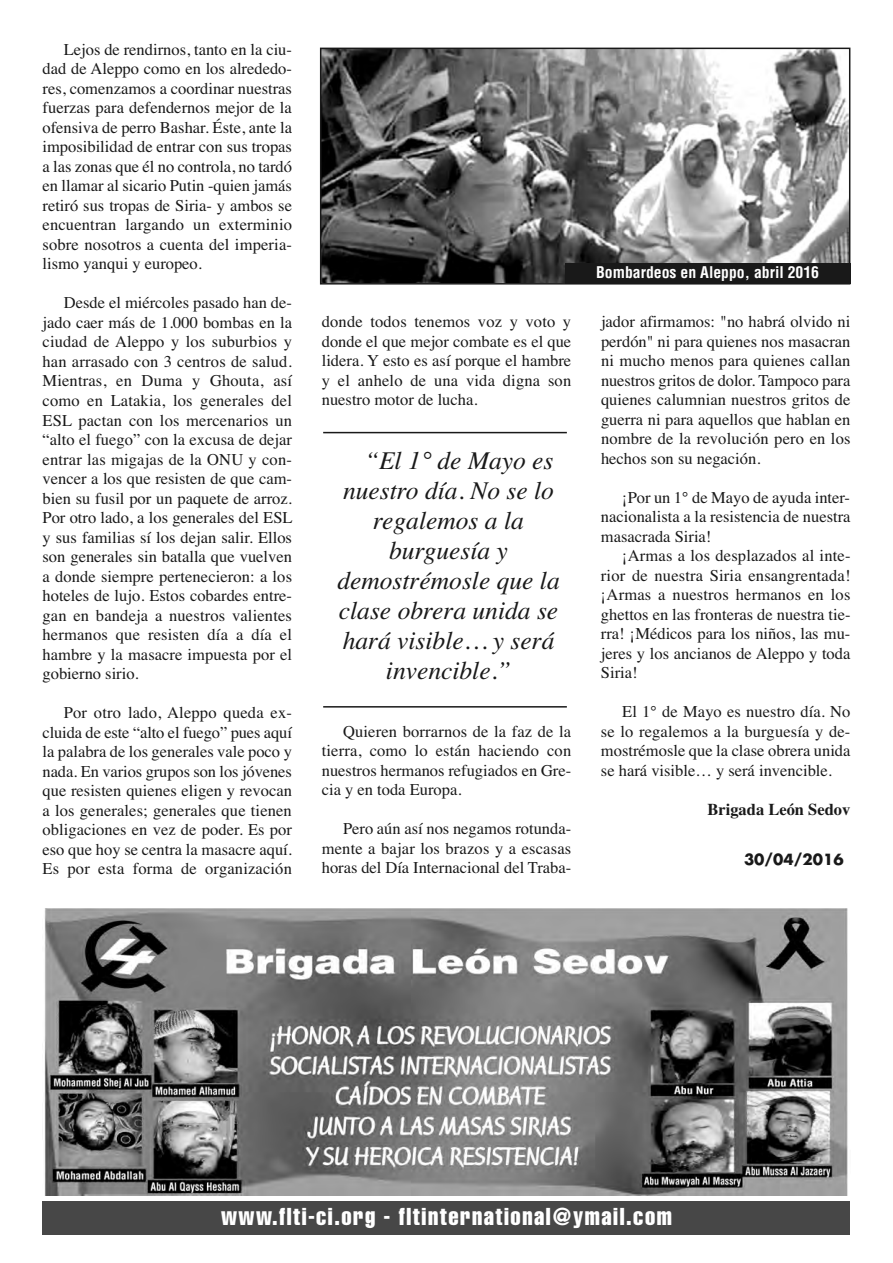
<style>
.page{position:relative;width:893px;height:1263px;background:#fff}
.page>*{position:absolute;margin:0;border:0;box-sizing:border-box;transform-origin:0 0}
.t1{font:italic 25.5px "Times";color:#191919}
.t2{font:extra-condensed 24px "Helvetica";letter-spacing:.065em;color:#fff}
.t3{font:16.5px/19.5px "Times";color:#191919;text-align:justify}
.t4{font:700 16.5px "Times";color:#191919}
.t5{font:700 condensed 15.75px "Helvetica";color:#fff}
.t6{font:700 15px "Futura";color:#191919}
</style>
<div class="page">
<img style="left:323px;top:51px;width:524px;height:231px">
<div style="left:320px;top:48px;width:530px;height:237px;border:2px solid #191919"></div>
<img style="left:44px;top:908px;width:804px;height:287px">
<div style="left:43px;top:1201px;width:807px;height:34px;background:#474747"></div>
<div style="left:565px;top:264px;width:285px;height:20px;background:#191919"></div>
<hr style="left:323px;top:432px;width:244px;height:1px;background:#191919">
<hr style="left:323px;top:706px;width:244px;height:1px;background:#191919">
<p class="t3" style="left:43px;top:39px;width:251px;text-indent:21px">Lejos de rendirnos, tanto en la ciu&shy;dad de Aleppo como en los alrededo&shy;res, comenzamos a coordinar nuestras fuerzas para defendernos mejor de la ofensiva de perro Bashar. Éste, ante la imposibilidad de entrar con sus tropas a las zonas que él no controla, no tardó en llamar al sicario Putin -quien jamás retiró sus tropas de Siria- y ambos se encuentran largando un exterminio sobre nosotros a cuenta del imperia&shy;lismo yanqui y europeo.</p>
<p class="t3" style="left:43px;top:293px;width:252px;text-indent:21px">Desde el miércoles pasado han de&shy;jado caer más de 1.000 bombas en la ciudad de Aleppo y los suburbios y han arrasado con 3 centros de salud.<br>Mientras, en Duma y Ghouta, así como en Latakia, los generales del ESL pactan con los mercenarios un “alto el fuego” con la excusa de dejar entrar las migajas de la ONU y con&shy;vencer a los que resisten de que cam&shy;bien su fusil por un paquete de arroz.<br>Por otro lado, a los generales del ESL y sus familias sí los dejan salir. Ellos son generales sin batalla que vuelven a donde siempre pertenecieron: a los hoteles de lujo. Estos cobardes entre&shy;gan en bandeja a nuestros valientes hermanos que resisten día a día el hambre y la masacre impuesta por el gobierno sirio.</p>
<p class="t3" style="left:43px;top:703px;width:251px;text-indent:21px">Por otro lado, Aleppo queda ex&shy;cluida de este “alto el fuego” pues aquí la palabra de los generales vale poco y nada. En varios grupos son los jóvenes que resisten quienes eligen y revocan a los generales; generales que tienen obligaciones en vez de poder. Es por eso que hoy se centra la masacre aquí.<br>Es por esta forma de organización</p>
<p class="t3" style="left:322px;top:312px;width:251px">donde todos tenemos voz y voto y donde el que mejor combate es el que lidera. Y esto es así porque el hambre y el anhelo de una vida digna son nuestro motor de lucha.</p>
<h1 class="t1" style="left:365px;top:446px;width:190px">“El 1° de Mayo es</h1>
<h1 class="t1" style="left:343px;top:476px;width:212px">nuestro día. No se lo</h1>
<h1 class="t1" style="left:373px;top:506px;width:152px">regalemos a la</h1>
<h1 class="t1" style="left:389px;top:536px;width:120px">burguesía y</h1>
<h1 class="t1" style="left:337px;top:566px;width:224px">demostrémosle que la</h1>
<h1 class="t1" style="left:339px;top:596px;width:221px">clase obrera unida se</h1>
<h1 class="t1" style="left:343px;top:626px;width:213px">hará visible… y será</h1>
<h1 class="t1" style="left:386px;top:655px;width:127px">invencible.”</h1>
<p class="t3" style="left:322px;top:721px;width:251px;text-indent:21px">Quieren borrarnos de la faz de la tierra, como lo están haciendo con nuestros hermanos refugiados en Gre&shy;cia y en toda Europa.</p>
<p class="t3" style="left:322px;top:819px;width:251px;text-indent:21px">Pero aún así nos negamos rotunda&shy;mente a bajar los brazos y a escasas horas del Día Internacional del Traba-</p>
<p class="t5" style="left:596px;top:266px;width:224px">Bombardeos en Aleppo, abril 2016</p>
<p class="t3" style="left:601px;top:312px;width:251px">jador afirmamos: "no habrá olvido ni perdón" ni para quienes nos masacran ni mucho menos para quienes callan nuestros gritos de dolor. Tampoco para quienes calumnian nuestros gritos de guerra ni para aquellos que hablan en nombre de la revolución pero en los hechos son su negación.</p>
<p class="t3" style="left:601px;top:487px;width:251px;text-indent:21px">¡Por un 1° de Mayo de ayuda inter&shy;nacionalista a la resistencia de nuestra masacrada Siria!</p>
<p class="t3" style="left:601px;top:546px;width:251px;text-indent:21px">¡Armas a los desplazados al inte&shy;rior de nuestra Siria ensangrentada! ¡Armas a nuestros hermanos en los ghettos en las fronteras de nuestra tie&shy;rra! ¡Médicos para los niños, las mu&shy;jeres y los ancianos de Aleppo y toda Siria!</p>
<p class="t3" style="left:601px;top:702px;width:251px;text-indent:21px">El 1° de Mayo es nuestro día. No se lo regalemos a la burguesía y de&shy;mostrémosle que la clase obrera unida se hará visible… y será invencible.</p>
<p class="t4" style="left:707px;top:799px;width:145px">Brigada León Sedov</p>
<p class="t6" style="left:744px;top:852px;width:101px">30/04/2016</p>
<h2 class="t2" style="left:221px;top:1208px;width:452px">www.flti-ci.org - fltinternational@ymail.com</h2>
</div>
